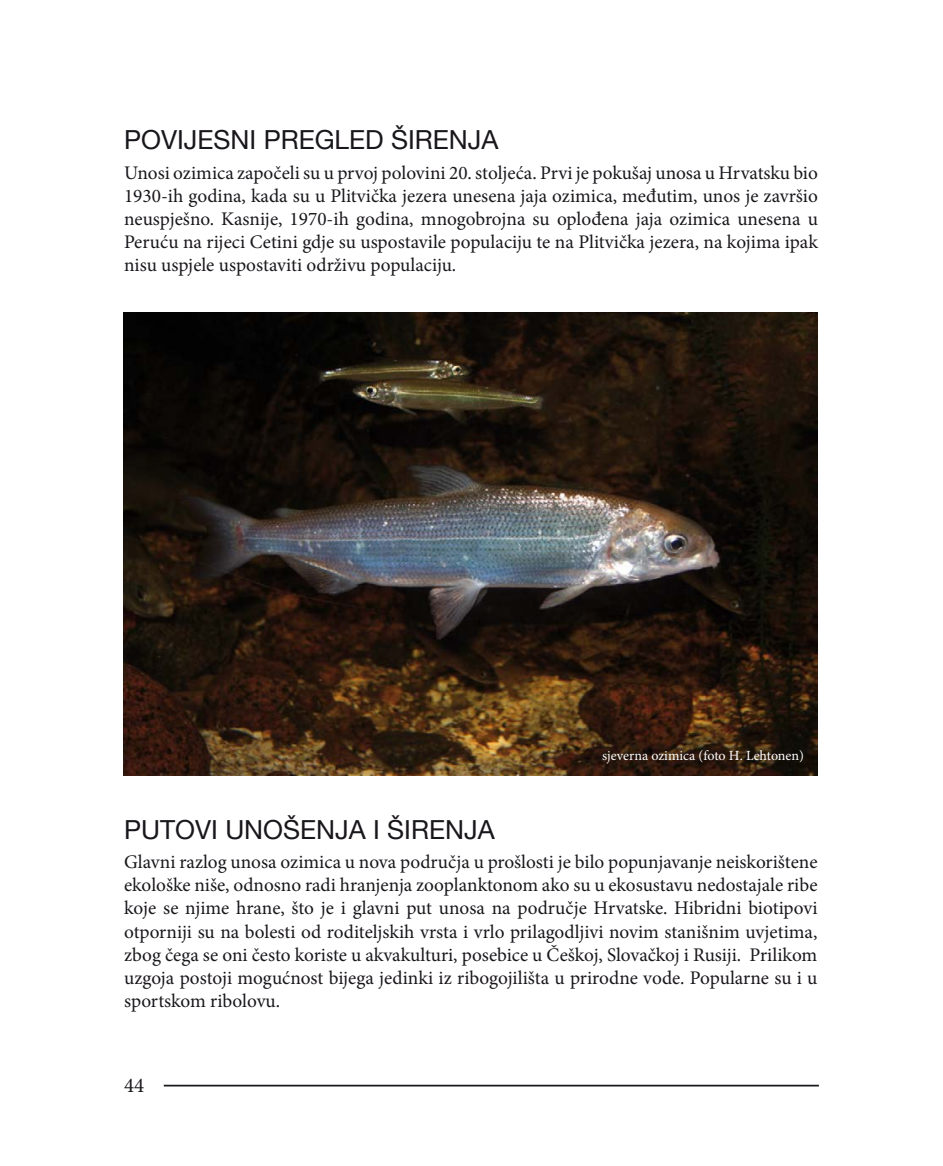
<style>
.page{position:relative;width:943px;height:1166px;background:#fff}
.page>*{position:absolute;margin:0;border:0;box-sizing:border-box;transform-origin:0 0}
.t1{font:26.25px "Helvetica Neue";color:#1a171c}
.t2{font:21px "Minion Pro";color:#1a171c}
.t3{font:19.25px/23.1px "Minion Pro";color:#1a171c;text-align:justify}
.t4{font:14px "Minion Pro";letter-spacing:-.005em;color:#fff}
</style>
<div class="page">
<hr style="left:164px;top:1085px;width:655px;height:1px;background:#1a171c">
<img style="left:124px;top:313px;width:694px;height:462px">
<h1 class="t1" style="left:124px;top:121px;width:376px">POVIJESNI PREGLED ŠIRENJA</h1>
<p class="t3" style="left:124px;top:161px;width:695px">Unosi ozimica započeli su u prvoj polovini 20. stoljeća. Prvi je pokušaj unosa u Hrvatsku bio 1930-ih godina, kada su u Plitvička jezera unesena jaja ozimica, međutim, unos je završio neuspješno. Kasnije, 1970-ih godina, mnogobrojna su oplođena jaja ozimica unesena u Peruću na rijeci Cetini gdje su uspostavile populaciju te na Plitvička jezera, na kojima ipak nisu uspjele uspostaviti održivu populaciju.</p>
<p class="t4" style="left:602px;top:746px;width:203px">sjeverna ozimica (foto H. Lehtonen)</p>
<h1 class="t1" style="left:124px;top:810px;width:372px">PUTOVI UNOŠENJA I ŠIRENJA</h1>
<p class="t3" style="left:124px;top:850px;width:695px">Glavni razlog unosa ozimica u nova područja u prošlosti je bilo popunjavanje neiskorištene ekološke niše, odnosno radi hranjenja zooplanktonom ako su u ekosustavu nedostajale ribe koje se njime hrane, što je i glavni put unosa na područje Hrvatske. Hibridni biotipovi otporniji su na bolesti od roditeljskih vrsta i vrlo prilagodljivi novim stanišnim uvjetima, zbog čega se oni često koriste u akvakulturi, posebice u Češkoj, Slovačkoj i Rusiji. Prilikom uzgoja postoji mogućnost bijega jedinki iz ribogojilišta u prirodne vode. Popularne su i u sportskom ribolovu.</p>
<p class="t2" style="left:124px;top:1071px;width:22px">44</p>
</div>
